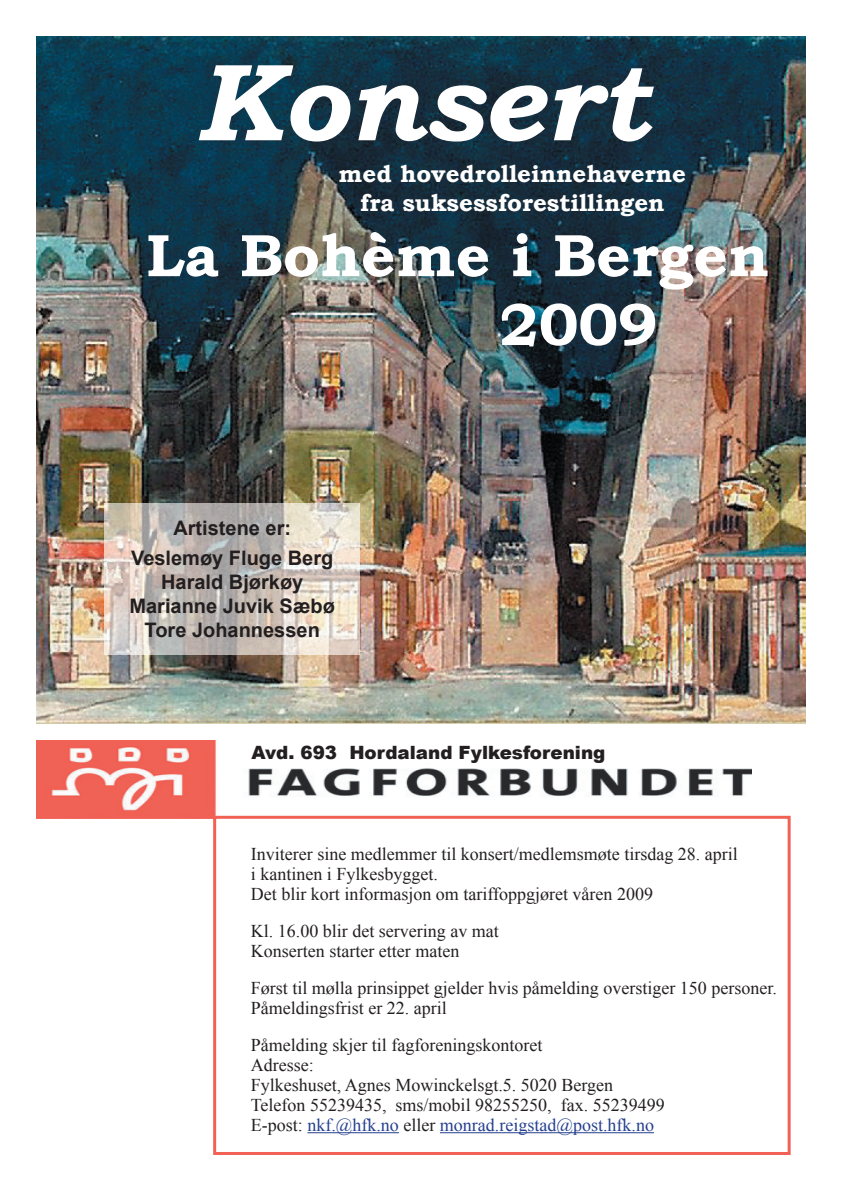
<style>
.page{position:relative;width:842px;height:1191px;background:#fff}
.page>*{position:absolute;margin:0;border:0;box-sizing:border-box;transform-origin:0 0}
.t1{font:italic 700 110px "Bookman Old Style";color:#fff}
.t2{font:700 60px/68.8px "Bookman Old Style";color:#fff}
.t3{font:700 24px/28.8px "Bookman Old Style";color:#fff;text-align:center}
.t4{font:700 20px/24px "Arial";color:#231f20;text-align:center}
.t5{font:900 18.3px "Arial";color:#231f20}
.t6{font:18px/20px "Times New Roman";color:#231f20}
.s1{color:#25408f}
</style>
<div class="page">
<img style="left:36px;top:36px;width:770px;height:687px">
<img style="left:36px;top:740px;width:715px;height:78px">
<img style="left:105px;top:503px;width:255px;height:151px">
<div style="left:213px;top:815px;width:578px;height:340px;border:3px solid #f16255"></div>
<hr style="left:307px;top:1132px;width:92px;height:1px;background:#25408f">
<hr style="left:440px;top:1132px;width:214px;height:1px;background:#25408f">
<h1 class="t1" style="left:195px;top:22px;width:452px">Konsert</h1>
<h3 class="t3" style="left:339px;top:159px;width:349px">med hovedrolleinnehaverne fra suksessforestillingen</h3>
<h2 class="t2" style="left:499px;top:221px;width:271px;text-indent:-353px">La Bohème i Bergen<br>2009</h2>
<p class="t4" style="left:131px;top:514px;width:204px;line-height:30px">Artistene er:<br>Veslemøy Fluge Berg</p>
<p class="t4" style="left:129px;top:571px;width:207px">Harald Bjørkøy<br>Marianne Juvik Sæbø<br>Tore Johannessen</p>
<p class="t5" style="left:251px;top:739px;width:356px">Avd. 693 Hordaland Fylkesforening</p>
<p class="t6" style="left:251px;top:843px;width:488px">Inviterer sine medlemmer til konsert/medlemsmøte tirsdag 28. april i kantinen i Fylkesbygget.<br>Det blir kort informasjon om tariffoppgjøret våren 2009</p>
<p class="t6" style="left:251px;top:920px;width:249px">Kl. 16.00 blir det servering av mat<br>Konserten starter etter maten</p>
<p class="t6" style="left:251px;top:977px;width:527px">Først til mølla prinsippet gjelder hvis påmelding overstiger 150 personer.<br>Påmeldingsfrist er 22. april</p>
<p class="t6" style="left:251px;top:1034px;width:415px">Påmelding skjer til fagforeningskontoret<br>Adresse:<br>Fylkeshuset, Agnes Mowinckelsgt.5. 5020 Bergen Telefon 55239435, sms/mobil 98255250, fax. 55239499<br>E-post: <span class="s1">nkf.@hfk.no</span> eller <span class="s1">monrad.reigstad@post.hfk.no</span></p>
</div>
